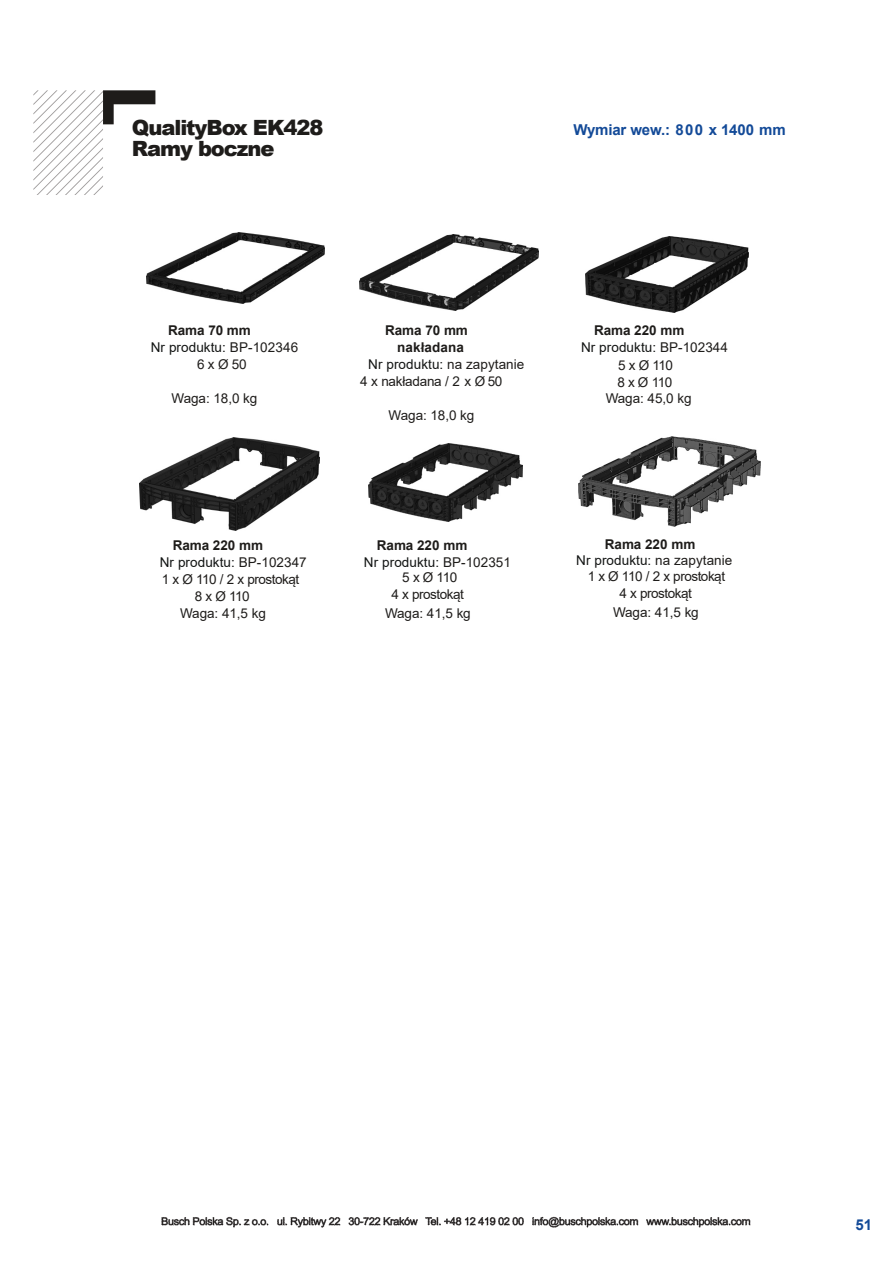
<style>
.page{position:relative;width:894px;height:1263px;background:#fff}
.page>*{position:absolute;margin:0;border:0;box-sizing:border-box;transform-origin:0 0}
.t1{font:900 21px/21px "Arial";letter-spacing:-.05em;color:#1e1c1a}
.t2{font:700 15px "Arial";letter-spacing:-.01em;color:#134a98}
.t3{font:13.5px/17px "Arial";letter-spacing:-.035em;color:#1e1c1a;text-align:center}
.t4{font:13.5px "Arial";letter-spacing:.005em;color:#121413}
.t5{font:700 13.5px "Arial";letter-spacing:-.005em;color:#1e1c1a}
.t6{font:13.5px "Arial";letter-spacing:-.015em;color:#1e1c1a}
.s1{color:#1e1c1a}
</style>
<div class="page">
<svg style="left:161px;top:1217px;width:107px;height:10px"></svg>
<svg style="left:277px;top:1217px;width:63px;height:11px"></svg>
<svg style="left:348px;top:1217px;width:70px;height:9px"></svg>
<svg style="left:425px;top:1217px;width:98px;height:8px"></svg>
<svg style="left:532px;top:1217px;width:106px;height:10px"></svg>
<svg style="left:646px;top:1217px;width:104px;height:10px"></svg>
<svg style="left:33px;top:90px;width:122px;height:105px"></svg>
<img style="left:578px;top:437px;width:182px;height:90px">
<img style="left:147px;top:233px;width:177px;height:71px">
<img style="left:359px;top:234px;width:179px;height:77px">
<img style="left:585px;top:237px;width:163px;height:75px">
<img style="left:140px;top:437px;width:179px;height:93px">
<img style="left:368px;top:444px;width:154px;height:77px">
<h1 class="t1" style="left:132px;top:119px;width:193px">QualityBox EK428<br>Ramy boczne</h1>
<p class="t2" style="left:573px;top:124px;width:214px">Wymiar wew.: 800 x 1400 mm</p>
<p class="t5" style="left:168px;top:325px;width:84px">Rama 70 mm</p>
<p class="t5" style="left:385px;top:325px;width:84px">Rama 70 mm</p>
<p class="t5" style="left:593px;top:325px;width:92px">Rama 220 mm</p>
<p class="t4" style="left:151px;top:342px;width:149px">Nr produktu: <span class="s1">BP-102346</span></p>
<p class="t5" style="left:397px;top:342px;width:69px">nakładana</p>
<p class="t4" style="left:580px;top:342px;width:148px">Nr produktu: <span class="s1">BP-102344</span></p>
<p class="t3" style="left:197px;top:357px;width:51px">6xØ50</p>
<p class="t4" style="left:368px;top:359px;width:158px">Nr produktu: <span class="s1">na zapytanie</span></p>
<p class="t3" style="left:618px;top:358px;width:56px">5xØ110</p>
<p class="t6" style="left:360px;top:376px;width:144px">4 x nakładana / 2 x Ø 50</p>
<p class="t3" style="left:617px;top:375px;width:56px">8xØ110</p>
<p class="t3" style="left:171px;top:391px;width:87px">Waga: 18,0 kg</p>
<p class="t3" style="left:605px;top:391px;width:87px">Waga: 45,0 kg</p>
<p class="t3" style="left:388px;top:408px;width:87px">Waga: 18,0 kg</p>
<p class="t5" style="left:173px;top:540px;width:92px">Rama 220 mm</p>
<p class="t5" style="left:377px;top:540px;width:92px">Rama 220 mm</p>
<p class="t4" style="left:160px;top:557px;width:148px">Nr produktu: <span class="s1">BP-102347</span></p>
<p class="t4" style="left:364px;top:557px;width:148px">Nr produktu: <span class="s1">BP-102351</span></p>
<p class="t3" style="left:162px;top:572px;width:139px">1 x Ø 110 / 2 x prostokąt</p>
<p class="t3" style="left:195px;top:589px;width:56px">8xØ110</p>
<p class="t3" style="left:180px;top:606px;width:87px">Waga: 41,5 kg</p>
<p class="t3" style="left:385px;top:606px;width:87px">Waga: 41,5 kg</p>
<p class="t3" style="left:391px;top:570px;width:74px">5xØ110<br>4 x prostokąt</p>
<p class="t5" style="left:604px;top:539px;width:92px">Rama 220 mm</p>
<p class="t4" style="left:576px;top:555px;width:158px">Nr produktu: <span class="s1">na zapytanie</span></p>
<p class="t3" style="left:587px;top:569px;width:139px">1 x Ø 110 / 2 x prostokąt<br>4 x prostokąt</p>
<p class="t3" style="left:612px;top:605px;width:87px">Waga: 41,5 kg</p>
<p class="t2" style="left:855px;top:1219px;width:18px">51</p>
</div>
